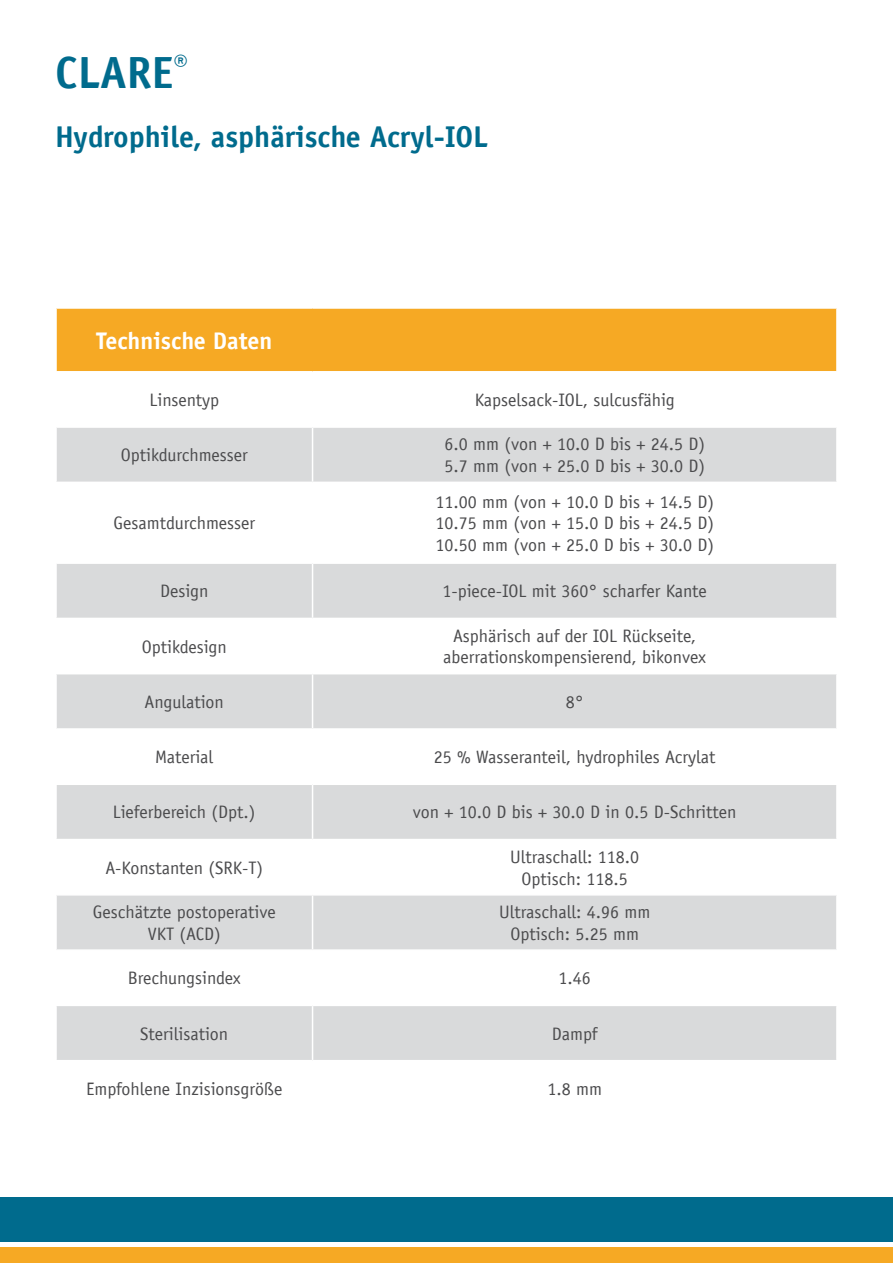
<style>
.page{position:relative;width:893px;height:1263px;background:#fff}
.page>*{position:absolute;margin:0;border:0;box-sizing:border-box;transform-origin:0 0}
.t1{font:700 45px "Officina Sans LT";color:#006b8d}
.t2{font:700 30px "Officina Sans LT";color:#006b8d}
.t3{font:700 24px "Officina Sans LT";color:#fff}
.t4{font:18px/21.6px "Officina Sans LT";color:#4b4b4d;text-align:center}
</style>
<div class="page">
<div style="left:0;top:1197px;width:893px;height:44px;background:#006b8d"></div>
<div style="left:0;top:1248px;width:893px;height:15px;background:#f6a924"></div>
<div style="left:56px;top:308px;width:781px;height:64px;background:#f6a924"></div>
<svg style="left:57px;top:428px;width:779px;height:632px;fill:#d9dadb"></svg>
<hr style="left:836px;top:309px;width:2px;height:62px;background:#fff">
<hr style="left:55px;top:371px;width:258px;height:1px;background:#fff">
<hr style="left:313px;top:371px;width:525px;height:1px;background:#fff">
<hr style="left:55px;top:307px;width:258px;height:2px;background:#fff">
<hr style="left:55px;top:309px;width:2px;height:62px;background:#fff">
<hr style="left:313px;top:307px;width:525px;height:2px;background:#fff">
<hr style="left:312px;top:428px;width:1px;height:54px;background:#fff">
<hr style="left:55px;top:482px;width:258px;height:1px;background:#fff">
<hr style="left:313px;top:482px;width:525px;height:1px;background:#fff">
<hr style="left:312px;top:483px;width:1px;height:79px;background:#fff">
<hr style="left:55px;top:562px;width:258px;height:2px;background:#fff">
<hr style="left:313px;top:562px;width:525px;height:2px;background:#fff">
<hr style="left:312px;top:564px;width:1px;height:54px;background:#fff">
<hr style="left:55px;top:618px;width:258px;height:1px;background:#fff">
<hr style="left:313px;top:618px;width:525px;height:1px;background:#fff">
<hr style="left:312px;top:619px;width:1px;height:54px;background:#fff">
<hr style="left:55px;top:673px;width:258px;height:1px;background:#fff">
<hr style="left:313px;top:673px;width:525px;height:1px;background:#fff">
<hr style="left:312px;top:674px;width:1px;height:54px;background:#fff">
<hr style="left:55px;top:728px;width:258px;height:2px;background:#fff">
<hr style="left:313px;top:728px;width:525px;height:2px;background:#fff">
<hr style="left:312px;top:730px;width:1px;height:53px;background:#fff">
<hr style="left:55px;top:783px;width:258px;height:2px;background:#fff">
<hr style="left:313px;top:783px;width:525px;height:2px;background:#fff">
<hr style="left:312px;top:785px;width:1px;height:54px;background:#fff">
<hr style="left:55px;top:839px;width:258px;height:1px;background:#fff">
<hr style="left:313px;top:839px;width:525px;height:1px;background:#fff">
<hr style="left:312px;top:840px;width:1px;height:54px;background:#fff">
<hr style="left:55px;top:894px;width:258px;height:1px;background:#fff">
<hr style="left:313px;top:894px;width:525px;height:1px;background:#fff">
<hr style="left:312px;top:895px;width:1px;height:54px;background:#fff">
<hr style="left:55px;top:949px;width:258px;height:2px;background:#fff">
<hr style="left:313px;top:949px;width:525px;height:2px;background:#fff">
<hr style="left:312px;top:951px;width:1px;height:54px;background:#fff">
<hr style="left:55px;top:1005px;width:258px;height:1px;background:#fff">
<hr style="left:313px;top:1005px;width:525px;height:1px;background:#fff">
<hr style="left:312px;top:1006px;width:1px;height:54px;background:#fff">
<h1 class="t1" style="left:55px;top:44px;width:134px">CLARE<sup>®</sup></h1>
<h2 class="t2" style="left:55px;top:118px;width:434px">Hydrophile, asphärische Acryl-IOL</h2>
<h3 class="t3" style="left:96px;top:325px;width:178px">Technische Daten</h3>
<p class="t4" style="left:149px;top:389px;width:71px">Linsentyp</p>
<p class="t4" style="left:475px;top:389px;width:202px">Kapselsack-IOL, sulcusfähig</p>
<p class="t4" style="left:121px;top:444px;width:129px">Optikdurchmesser</p>
<p class="t4" style="left:444px;top:434px;width:262px;text-align:left">6.0 mm (von + 10.0 D bis + 24.5 D)<br>5.7 mm (von + 25.0 D bis + 30.0 D)</p>
<p class="t4" style="left:113px;top:512px;width:143px">Gesamtdurchmesser</p>
<p class="t4" style="left:435px;top:491px;width:280px;text-align:justify">11.00 mm (von + 10.0 D bis + 14.5 D)<br>10.75 mm (von + 15.0 D bis + 24.5 D)<br>10.50 mm (von + 25.0 D bis + 30.0 D)</p>
<p class="t4" style="left:160px;top:580px;width:50px">Design</p>
<p class="t4" style="left:443px;top:580px;width:266px">1-piece-IOL mit 360° scharfer Kante</p>
<p class="t4" style="left:142px;top:636px;width:87px">Optikdesign</p>
<p class="t4" style="left:443px;top:625px;width:265px">Asphärisch auf der IOL Rückseite, aberrationskompensierend, bikonvex</p>
<p class="t4" style="left:145px;top:691px;width:81px">Angulation</p>
<p class="t4" style="left:566px;top:691px;width:19px">8°</p>
<p class="t4" style="left:155px;top:746px;width:60px">Material</p>
<p class="t4" style="left:434px;top:746px;width:283px">25 % Wasseranteil, hydrophiles Acrylat</p>
<p class="t4" style="left:113px;top:802px;width:144px">Lieferbereich (Dpt.)</p>
<p class="t4" style="left:413px;top:802px;width:325px">von + 10.0 D bis + 30.0 D in 0.5 D-Schritten</p>
<p class="t4" style="left:106px;top:857px;width:159px">A-Konstanten (SRK-T)</p>
<p class="t4" style="left:510px;top:846px;width:131px">Ultraschall: 118.0<br>Optisch: 118.5</p>
<p class="t4" style="left:93px;top:901px;width:185px">Geschätzte postoperative<br>VKT (ACD)</p>
<p class="t4" style="left:499px;top:901px;width:153px">Ultraschall: 4.96 mm<br>Optisch: 5.25 mm</p>
<p class="t4" style="left:128px;top:967px;width:115px">Brechungsindex</p>
<p class="t4" style="left:558px;top:967px;width:34px">1.46</p>
<p class="t4" style="left:140px;top:1023px;width:90px">Sterilisation</p>
<p class="t4" style="left:552px;top:1023px;width:47px">Dampf</p>
<p class="t4" style="left:86px;top:1078px;width:198px">Empfohlene Inzisionsgröße</p>
<p class="t4" style="left:547px;top:1078px;width:56px">1.8 mm</p>
</div>
